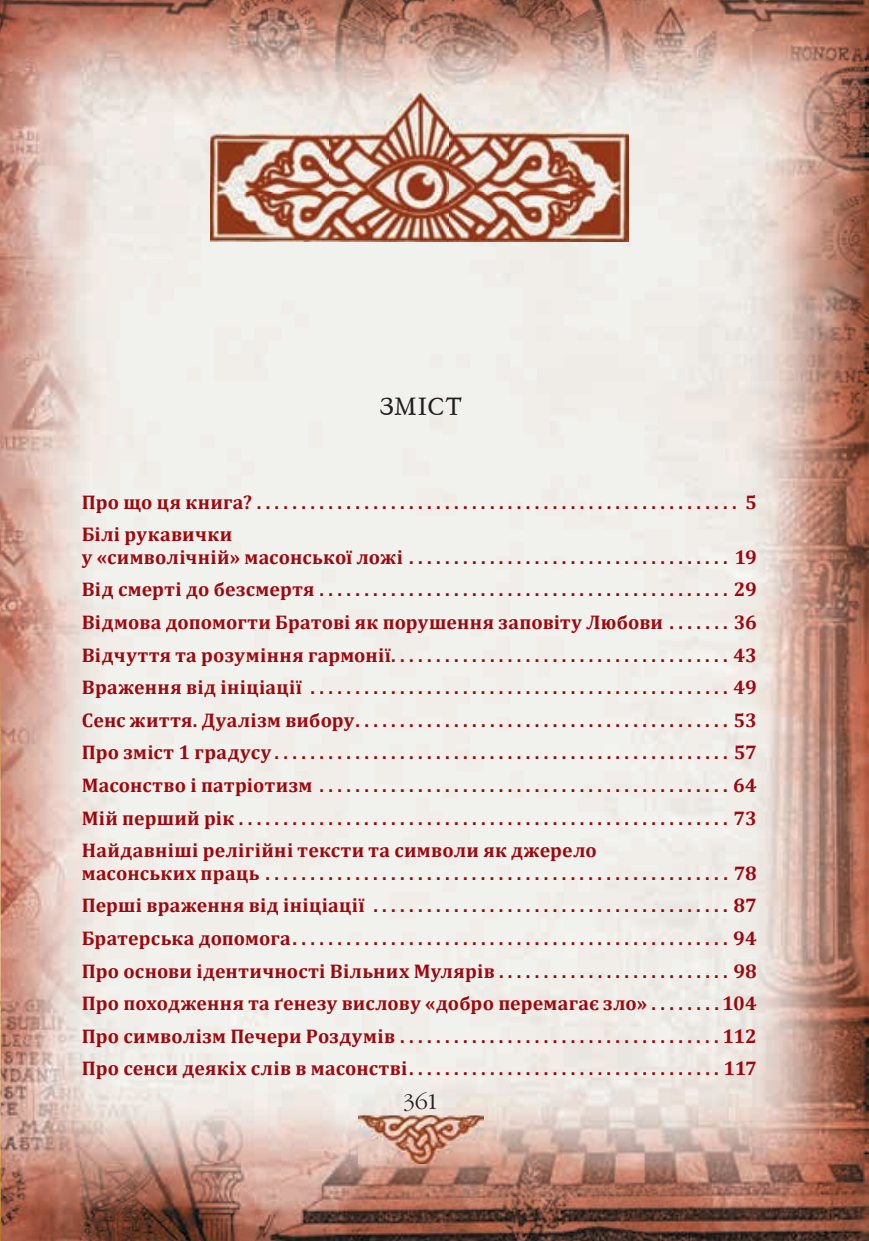
<style>
.page{position:relative;width:869px;height:1241px;background:#fff}
.page>*{position:absolute;margin:0;border:0;box-sizing:border-box;transform-origin:0 0}
.t1{font:25.2px "A Classic Mysl";letter-spacing:-.005em;color:#231f20}
.t2{font:300 20.65px "Garamond C";color:#231f20}
.t3{font:700 19.78px/32.6px "Cambria";letter-spacing:.015em;color:#9d070d;text-align:justify}
</style>
<div class="page">
<img style="left:0;top:0;width:868px;height:1240px">
<img style="left:358px;top:1114px;width:125px;height:49px">
<img style="left:210px;top:93px;width:418px;height:149px">
<img style="left:0;top:606px;width:1px;height:634px">
<p class="t1" style="left:378px;top:393px;width:84px">ÇÌ²ÑÒ</p>
<p class="t3" style="left:82px;top:485px;width:676px">Про що ця книга? . . . . . . . . . . . . . . . . . . . . . . . . . . . . . . . . . . . . . . . . . . . . . . . . . . . . . . 5<br>Білі рукавички</p>
<p class="t3" style="left:82px;top:540px;width:676px">у «символічній» масонської ложі . . . . . . . . . . . . . . . . . . . . . . . . . . . . . . . . . . . . 19<br>Від смерті до безсмертя . . . . . . . . . . . . . . . . . . . . . . . . . . . . . . . . . . . . . . . . . . . . . . 29<br>Відмова допомогти Братові як порушення заповіту Любови . . . . . . . 36<br>Відчуття та розуміння гармонії. . . . . . . . . . . . . . . . . . . . . . . . . . . . . . . . . . . . . . 43<br>Враження від ініціації . . . . . . . . . . . . . . . . . . . . . . . . . . . . . . . . . . . . . . . . . . . . . . . 49<br>Сенс життя. Дуалізм вибору. . . . . . . . . . . . . . . . . . . . . . . . . . . . . . . . . . . . . . . . . . 53<br>Про зміст 1 градусу . . . . . . . . . . . . . . . . . . . . . . . . . . . . . . . . . . . . . . . . . . . . . . . . . . . 57<br>Масонство і патріотизм . . . . . . . . . . . . . . . . . . . . . . . . . . . . . . . . . . . . . . . . . . . . . . 64<br>Мій перший рік . . . . . . . . . . . . . . . . . . . . . . . . . . . . . . . . . . . . . . . . . . . . . . . . . . . . . . . 73<br>Найдавніші релігійні тексти та символи як джерело</p>
<p class="t3" style="left:82px;top:855px;width:676px">масонських праць . . . . . . . . . . . . . . . . . . . . . . . . . . . . . . . . . . . . . . . . . . . . . . . . . . . . 78<br>Перші враження від ініціації . . . . . . . . . . . . . . . . . . . . . . . . . . . . . . . . . . . . . . . . 87<br>Братерська допомога. . . . . . . . . . . . . . . . . . . . . . . . . . . . . . . . . . . . . . . . . . . . . . . . . 94<br>Про основи ідентичності Вільних Мулярів . . . . . . . . . . . . . . . . . . . . . . . . . . 98<br>Про походження та ґенезу вислову «добро перемагає зло» . . . . . . . . 104<br>Про символізм Печери Роздумів . . . . . . . . . . . . . . . . . . . . . . . . . . . . . . . . . . . . 112<br>Про сенси деякіх слів в масонстві. . . . . . . . . . . . . . . . . . . . . . . . . . . . . . . . . . . 117</p>
<p class="t2" style="left:402px;top:1090px;width:38px">361</p>
</div>
